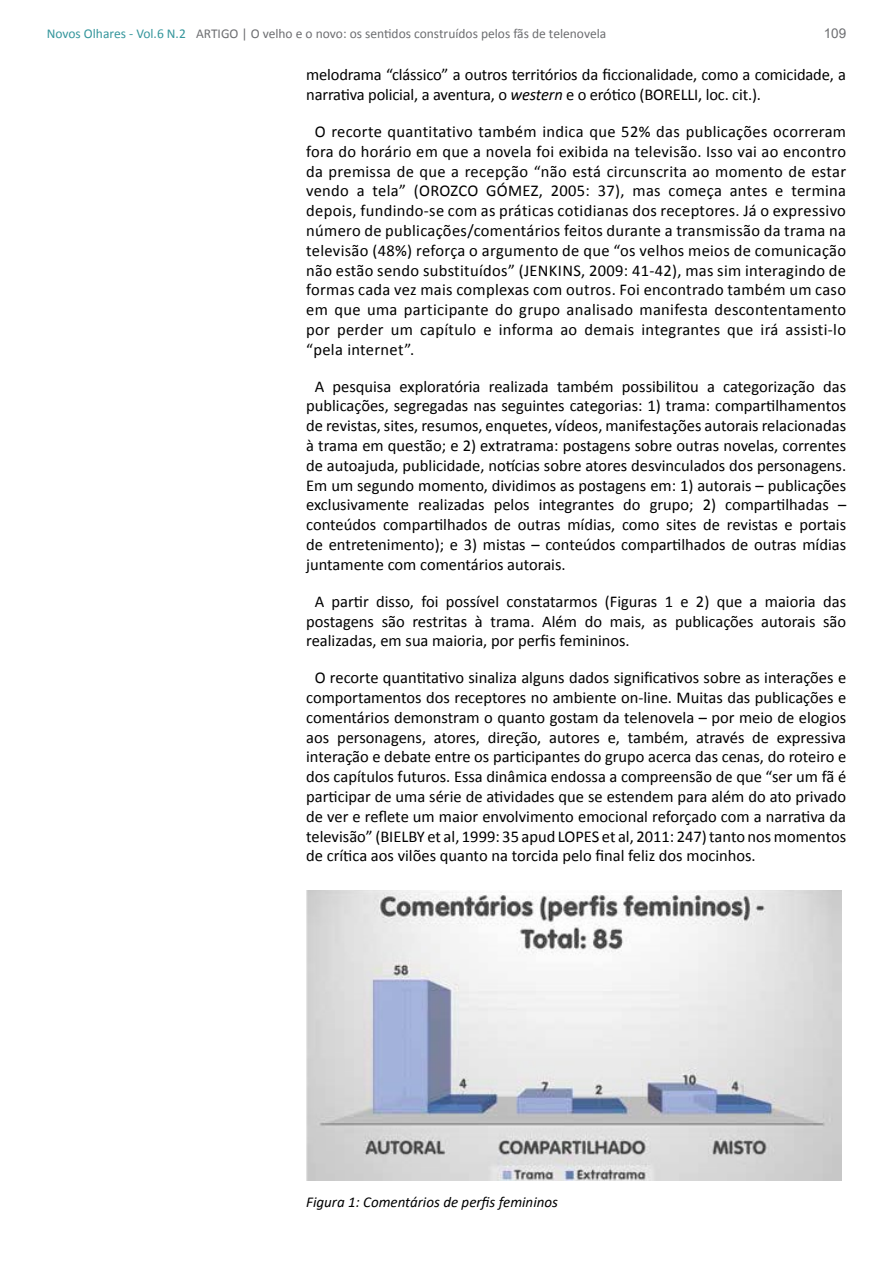
<style>
.page{position:relative;width:893px;height:1263px;background:#fff}
.page>*{position:absolute;margin:0;border:0;box-sizing:border-box;transform-origin:0 0}
.t1{font:16.5px/19.8px "Calibri";color:#000;text-align:justify}
.t2{font:italic 15px "Calibri";color:#000}
.t3{font:13.5px "Calibri";color:#6d6e71}
.t4{font:13.5px "Arial";color:#6d6e71}
.s1{color:#35969c}
.s2{font-style:italic}
</style>
<div class="page">
<img style="left:306px;top:890px;width:535px;height:291px">
<p class="t3" style="left:47px;top:25px;width:561px"><span class="s1">Novos Olhares - Vol.6 N.2</span> ARTIGO | O velho e o novo: os sentidos construídos pelos fãs de telenovela</p>
<p class="t4" style="left:824px;top:24px;width:24px">109</p>
<p class="t1" style="left:306px;top:65px;width:541px">melodrama “clássico” a outros territórios da ficcionalidade, como a comicidade, a narrativa policial, a aventura, o <span class="s2">western</span> e o erótico (BORELLI, loc. cit.).</p>
<p class="t1" style="left:306px;top:122px;width:541px;text-indent:8px">O recorte quantitativo também indica que 52% das publicações ocorreram fora do horário em que a novela foi exibida na televisão. Isso vai ao encontro da premissa de que a recepção “não está circunscrita ao momento de estar vendo a tela” (OROZCO GÓMEZ, 2005: 37), mas começa antes e termina depois, fundindo-se com as práticas cotidianas dos receptores. Já o expressivo número de publicações/comentários feitos durante a transmissão da trama na televisão (48%) reforça o argumento de que “os velhos meios de comunicação não estão sendo substituídos” (JENKINS, 2009: 41-42), mas sim interagindo de formas cada vez mais complexas com outros. Foi encontrado também um caso em que uma participante do grupo analisado manifesta descontentamento por perder um capítulo e informa ao demais integrantes que irá assisti-lo “pela internet”.</p>
<p class="t1" style="left:306px;top:376px;width:542px;text-indent:8px">A pesquisa exploratória realizada também possibilitou a categorização das publicações, segregadas nas seguintes categorias: 1) trama: compartilhamentos de revistas, sites, resumos, enquetes, vídeos, manifestações autorais relacionadas à trama em questão; e 2) extratrama: postagens sobre outras novelas, correntes de autoajuda, publicidade, notícias sobre atores desvinculados dos personagens.<br>Em um segundo momento, dividimos as postagens em: 1) autorais – publicações exclusivamente realizadas pelos integrantes do grupo; 2) compartilhadas – conteúdos compartilhados de outras mídias, como sites de revistas e portais de entretenimento); e 3) mistas – conteúdos compartilhados de outras mídias juntamente com comentários autorais.</p>
<p class="t1" style="left:306px;top:591px;width:541px;text-indent:8px">A partir disso, foi possível constatarmos (Figuras 1 e 2) que a maioria das postagens são restritas à trama. Além do mais, as publicações autorais são realizadas, em sua maioria, por perfis femininos.</p>
<p class="t1" style="left:306px;top:668px;width:542px;text-indent:8px">O recorte quantitativo sinaliza alguns dados significativos sobre as interações e comportamentos dos receptores no ambiente on-line. Muitas das publicações e comentários demonstram o quanto gostam da telenovela – por meio de elogios aos personagens, atores, direção, autores e, também, através de expressiva interação e debate entre os participantes do grupo acerca das cenas, do roteiro e dos capítulos futuros. Essa dinâmica endossa a compreensão de que “ser um fã é participar de uma série de atividades que se estendem para além do ato privado de ver e reflete um maior envolvimento emocional reforçado com a narrativa da televisão” (BIELBY et al, 1999: 35 apud LOPES et al, 2011: 247) tanto nos momentos de crítica aos vilões quanto na torcida pelo final feliz dos mocinhos.</p>
<p class="t2" style="left:306px;top:1192px;width:253px">Figura 1: Comentários de perfis femininos</p>
</div>
